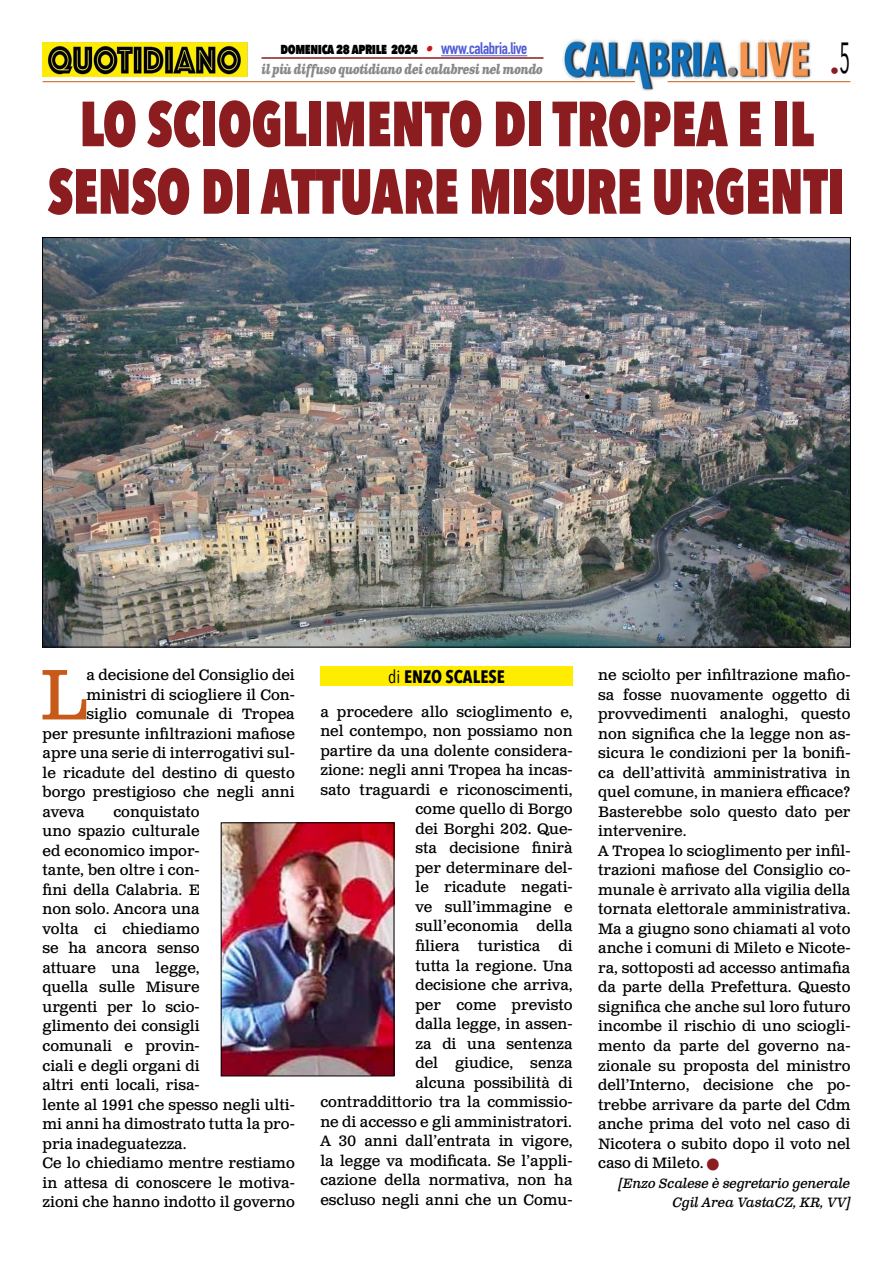
<style>
.page{position:relative;width:893px;height:1263px;background:#fff}
.page>*{position:absolute;margin:0;border:0;box-sizing:border-box;transform-origin:0 0}
.t1{font:71.25px "Clarendon Text Pro";color:#c85a19}
.t2{font:800 63px/67.5px "Avenir Next Condensed";color:#8b1c1f;text-align:center;scale:.84 1}
.t3{font:700 18px "Avenir Next Condensed";color:#000}
.t4{font:18px "Avenir Next Condensed";color:#8b1c1f}
.t5{font:15px/19.5px "Clarendon Text Pro";color:#000}
.t6{font:800 15px "Avenir Next Condensed";letter-spacing:-.03em;color:#000;scale:.9 1}
.t7{font:italic 13.5px/19.5px "Clarendon Text Pro";letter-spacing:-.015em;color:#000;text-align:right}
.t8{font:italic 700 13.5px "Clarendon Text Pro";letter-spacing:-.05em;color:#878787;scale:.79 1}
.s1{font-family:"Clarendon Text Pro";font-weight:700;font-style:italic;color:#ca181a}
.s2{font-family:"DIN Condensed";font-weight:700;font-size:16.5px;color:#4f5cd6}
.s3{font-weight:400}
.s4{color:#8b1c1f}
</style>
<div class="page">
<img style="left:563px;top:39px;width:248px;height:51px">
<hr style="left:43px;top:81px;width:592px;height:1px;background:#c85a19">
<hr style="left:668px;top:81px;width:182px;height:1px;background:#c85a19">
<hr style="left:441px;top:55px;width:86px;height:1px;background:#4f5cd6">
<hr style="left:261px;top:57px;width:282px;height:2px;background:#8b1c1f">
<img style="left:43px;top:42px;width:204px;height:35px">
<div style="left:320px;top:667px;width:253px;height:19px;background:#ffed00"></div>
<img style="left:44px;top:239px;width:805px;height:406px">
<img style="left:223px;top:825px;width:169px;height:249px">
<p class="t4" style="left:830px;top:55px;width:22px">•<sup>5</sup></p>
<p class="t6" style="left:281px;top:39px;width:276px">domenica 28 aprile 2024 <span class="s1">•</span> <span class="s2">www.calabria.live</span></p>
<p class="t8" style="left:261px;top:61px;width:358px">il più diffuso quotidiano dei calabresi nel mondo</p>
<h2 class="t2" style="left:48px;top:90px;width:950px">LO SCIOGLIMENTO DI TROPEA E IL<br>SENSO DI ATTUARE MISURE URGENTI</h2>
<h1 class="t1" style="left:40px;top:652px;width:48px">L</h1>
<p class="t5" style="left:86px;top:666px;width:210px">a decisione del Consiglio dei</p>
<p class="t5" style="left:86px;top:686px;width:210px">ministri di sciogliere il Con-</p>
<p class="t5" style="left:86px;top:705px;width:210px">siglio comunale di Tropea</p>
<p class="t5" style="left:43px;top:725px;width:254px">per presunte infiltrazioni mafiose</p>
<p class="t5" style="left:43px;top:744px;width:254px">apre una serie di interrogativi sul-</p>
<p class="t5" style="left:43px;top:764px;width:254px">le ricadute del destino di questo</p>
<p class="t5" style="left:43px;top:783px;width:254px">borgo prestigioso che negli anni</p>
<p class="t5" style="left:43px;top:803px;width:44px">aveva</p>
<p class="t5" style="left:43px;top:803px;width:254px;text-indent:71px">conquistato<br>uno spazio culturale<br>ed economico impor-<br>tante, ben oltre i con-<br>fini della Calabria. E<br>non solo. Ancora una<br>volta ci chiediamo<br>se ha ancora senso<br>attuare una legge,<br>quella sulle Misure<br>urgenti per lo scio-<br>glimento dei consigli<br>comunali e provin-<br>ciali e degli organi di<br>altri enti locali, risa-<br>lente al 1991 che spesso negli ulti&shy;mi anni ha dimostrato tutta la pro&shy;pria inadeguatezza.<br>Ce lo chiediamo mentre restiamo in attesa di conoscere le motiva&shy;zioni che hanno indotto il governo</p>
<p class="t3" style="left:388px;top:666px;width:118px"><span class="s3">di</span> ENZO SCALESE</p>
<p class="t5" style="left:320px;top:703px;width:254px;text-align:right">a procedere allo scioglimento e, nel contempo, non possiamo non partire da una dolente considera&shy;zione: negli anni Tropea ha incas&shy;sato traguardi e riconoscimenti, come quello di Borgo<br>dei Borghi 202. Que-<br>sta decisione finirà<br>per determinare del-<br>le ricadute negati-<br>ve sull’immagine e sull’economia della<br>filiera turistica di<br>tutta la regione. Una<br>decisione che arriva,<br>per come previsto<br>dalla legge, in assen-<br>za di una sentenza<br>del giudice, senza<br>alcuna possibilità di contraddittorio tra la commissio&shy;ne di accesso e gli amministratori.<br>A 30 anni dall’entrata in vigore, la legge va modificata. Se l’appli&shy;cazione della normativa, non ha escluso negli anni che un Comu-</p>
<p class="t5" style="left:598px;top:666px;width:254px">ne sciolto per infiltrazione mafio&shy;sa fosse nuovamente oggetto di provvedimenti analoghi, questo non significa che la legge non as&shy;sicura le condizioni per la bonifi&shy;ca dell’attività amministrativa in quel comune, in maniera efficace?<br>Basterebbe solo questo dato per intervenire.<br>A Tropea lo scioglimento per infil&shy;trazioni mafiose del Consiglio co&shy;munale è arrivato alla vigilia della tornata elettorale amministrativa.<br>Ma a giugno sono chiamati al voto anche i comuni di Mileto e Nicote&shy;ra, sottoposti ad accesso antimafia da parte della Prefettura. Questo significa che anche sul loro futuro incombe il rischio di uno sciogli&shy;mento da parte del governo na&shy;zionale su proposta del ministro dell’Interno, decisione che po&shy;trebbe arrivare da parte del Cdm anche prima del voto nel caso di<br>Nicotera o subito dopo il voto nel caso di Mileto. <span class="s4">■</span></p>
<p class="t7" style="left:619px;top:1173px;width:233px">[Enzo Scalese è segretario generale<br>Cgil Area VastaCZ, KR, VV]</p>
</div>
